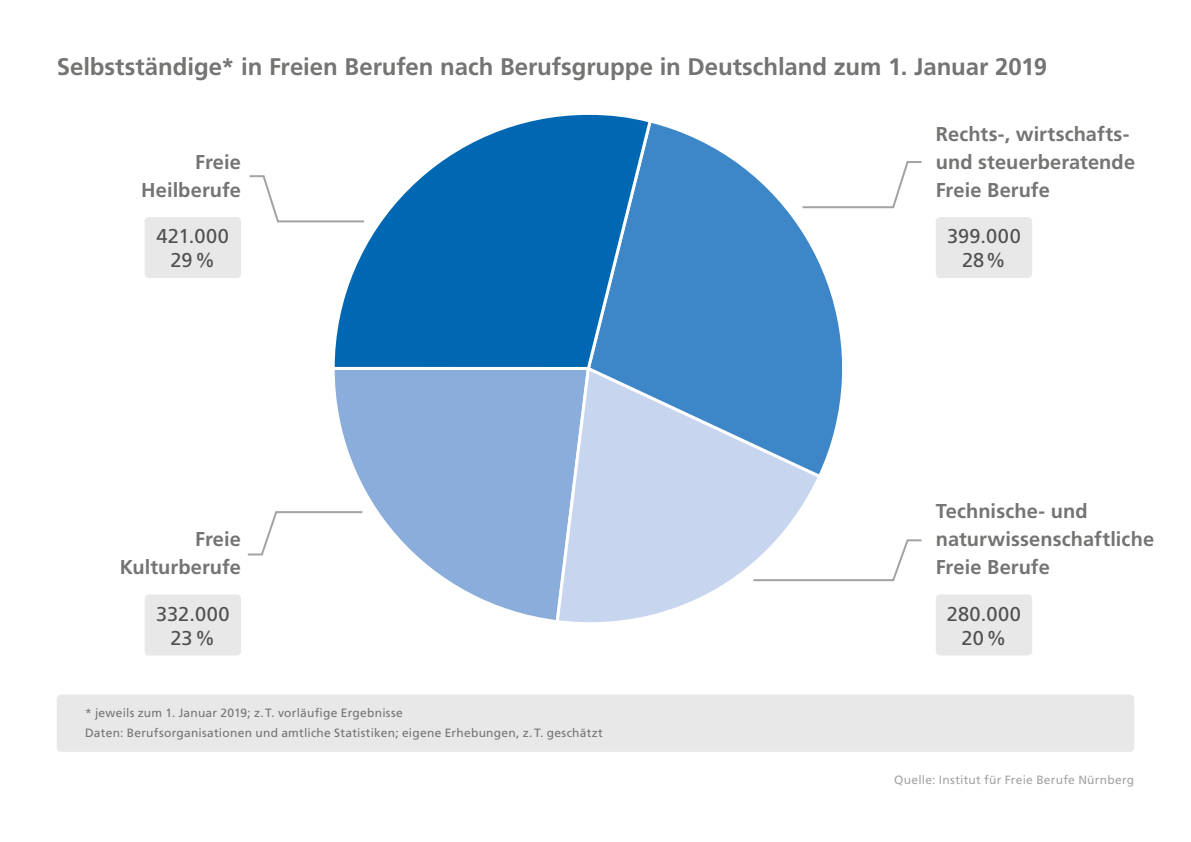
<style>
.page{position:relative;width:1191px;height:842px;background:#fff}
.page>*{position:absolute;margin:0;border:0;box-sizing:border-box;transform-origin:0 0}
.t1{font:700 24px "Frutiger";color:#747473}
.t2{font:700 20px/28px "Frutiger";letter-spacing:.005em;color:#747473;text-align:right}
.t3{font:20px/24px "Frutiger";letter-spacing:.01em;color:#50504f;text-align:center}
.t4{font:12px/20px "Frutiger";letter-spacing:.02em;color:#747473}
.t5{font:12px "Frutiger";letter-spacing:.02em;color:#a2a3a3}
</style>
<div class="page">
<div style="left:145px;top:217px;width:96px;height:61px;background:#e8e8e8;border-radius:4px"></div>
<div style="left:935px;top:594px;width:97px;height:61px;background:#e8e8e8;border-radius:4px"></div>
<div style="left:935px;top:217px;width:97px;height:61px;background:#e8e8e8;border-radius:4px"></div>
<div style="left:145px;top:594px;width:96px;height:61px;background:#e8e8e8;border-radius:4px"></div>
<div style="left:57px;top:694px;width:1077px;height:58px;background:#e8e8e8;border-radius:4px"></div>
<svg style="left:870px;top:161px;width:52px;height:48px"></svg>
<svg style="left:249px;top:175px;width:81px;height:48px"></svg>
<svg style="left:823px;top:539px;width:99px;height:43px"></svg>
<svg style="left:247px;top:511px;width:83px;height:45px"></svg>
<svg style="left:330px;top:372px;width:224px;height:248px"></svg>
<svg style="left:554px;top:372px;width:269px;height:251px"></svg>
<svg style="left:584px;top:123px;width:286px;height:357px"></svg>
<svg style="left:330px;top:114px;width:324px;height:258px"></svg>
<p class="t1" style="left:57px;top:52px;width:992px">Selbstständige* in Freien Berufen nach Berufsgruppe in Deutschland zum 1. Januar 2019</p>
<p class="t2" style="left:141px;top:148px;width:101px">Freie<br>Heilberufe</p>
<p class="t3" style="left:157px;top:224px;width:74px">421.000<br>29%</p>
<p class="t2" style="left:120px;top:525px;width:123px">Freie<br>Kulturberufe</p>
<p class="t3" style="left:156px;top:602px;width:75px">332.000<br>23%</p>
<p class="t4" style="left:85px;top:703px;width:519px">* jeweils zum 1. Januar 2019; z.T. vorläufige Ergebnisse<br>Daten: Berufsorganisationen und amtliche Statistiken; eigene Erhebungen, z.T. geschätzt</p>
<p class="t2" style="left:935px;top:120px;width:201px;text-align:left">Rechts-, wirtschafts&shy;und steuerberatende<br>Freie Berufe</p>
<p class="t3" style="left:947px;top:224px;width:75px">399.000<br>28%</p>
<p class="t2" style="left:935px;top:497px;width:220px;text-align:left">Technische- und naturwissenschaftliche<br>Freie Berufe</p>
<p class="t3" style="left:947px;top:602px;width:76px">280.000<br>20%</p>
<p class="t5" style="left:894px;top:773px;width:242px">Quelle: Institut für Freie Berufe Nürnberg</p>
</div>
